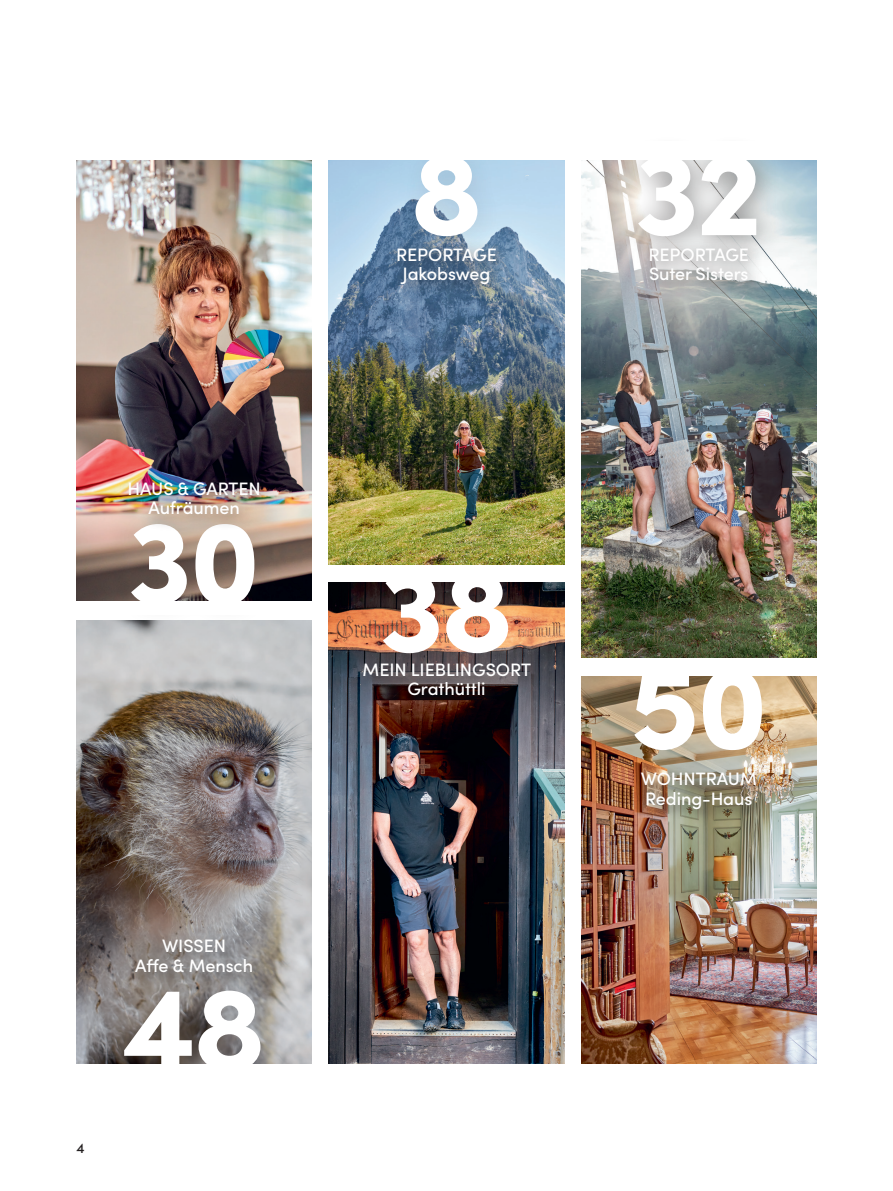
<style>
.page{position:relative;width:893px;height:1191px;background:#fff}
.page>*{position:absolute;margin:0;border:0;box-sizing:border-box;transform-origin:0 0}
.Zahl_Inhaltsverzeich{font:900 120px "Sofia Pro";letter-spacing:-.02em;color:#fff}
.Grundtext_Inhaltsver{font:500 18px "Sofia Pro";letter-spacing:-.005em;color:#fff}
.Zahl_Inhaltsverzeich-2{font:500 18px "Sofia Pro";letter-spacing:-.005em;color:#fff}
.t1{font:500 14.25px "Sofia Pro";color:#231f20}
</style>
<div class="page">
<img style="left:77px;top:620px;width:235px;height:443px">
<img style="left:329px;top:583px;width:235px;height:480px">
<img style="left:581px;top:676px;width:235px;height:387px">
<div style="left:133px;top:936px;width:134px;height:50px;background:#231f20;opacity:.5"></div>
<div style="left:361px;top:660px;width:184px;height:50px;background:#231f20;opacity:.5"></div>
<div style="left:639px;top:769px;width:131px;height:54px;background:#231f20;opacity:.5"></div>
<img style="left:329px;top:160px;width:235px;height:404px">
<img style="left:581px;top:160px;width:235px;height:498px">
<img style="left:77px;top:160px;width:235px;height:441px">
<div style="left:396px;top:136px;width:107px;height:126px;background:#231f20;opacity:.1"></div>
<div style="left:620px;top:135px;width:163px;height:127px;background:#231f20;opacity:.5"></div>
<div style="left:113px;top:504px;width:168px;height:127px;background:#231f20;opacity:.1"></div>
<div style="left:387px;top:237px;width:125px;height:64px;background:#231f20;opacity:.75"></div>
<div style="left:639px;top:237px;width:125px;height:60px;background:#231f20;opacity:.75"></div>
<div style="left:118px;top:471px;width:159px;height:60px;background:#231f20;opacity:.75"></div>
<div style="left:77px;top:141px;width:816px;height:19px;background:#fff"></div>
<div style="left:77px;top:601px;width:235px;height:14px;background:#fff"></div>
<p class="Grundtext_Inhaltsver" style="left:127px;top:475px;width:135px">HAUS &amp; GARTEN</p>
<p class="Grundtext_Inhaltsver" style="left:148px;top:494px;width:93px">Aufräumen</p>
<p class="Zahl_Inhaltsverzeich" style="left:128px;top:467px;width:134px">30</p>
<p class="t1" style="left:77px;top:1137px;width:10px">4</p>
<p class="Grundtext_Inhaltsver" style="left:162px;top:932px;width:66px">WISSEN</p>
<p class="Zahl_Inhaltsverzeich-2" style="left:135px;top:952px;width:119px">Affe &amp; Mensch</p>
<p class="Zahl_Inhaltsverzeich" style="left:123px;top:934px;width:144px">48</p>
<p class="Zahl_Inhaltsverzeich" style="left:411px;top:99px;width:73px">8</p>
<p class="Zahl_Inhaltsverzeich" style="left:635px;top:99px;width:129px">32</p>
<p class="Grundtext_Inhaltsver" style="left:396px;top:241px;width:102px">REPORTAGE</p>
<p class="Grundtext_Inhaltsver" style="left:403px;top:261px;width:89px">Jakobsweg</p>
<p class="Grundtext_Inhaltsver" style="left:648px;top:241px;width:102px">REPORTAGE</p>
<p class="Grundtext_Inhaltsver" style="left:649px;top:261px;width:101px">Suter Sisters</p>
<p class="Zahl_Inhaltsverzeich" style="left:380px;top:515px;width:134px">38</p>
<p class="Grundtext_Inhaltsver" style="left:363px;top:656px;width:170px">MEIN LIEBLINGSORT</p>
<p class="Zahl_Inhaltsverzeich-2" style="left:407px;top:675px;width:79px">Grathüttli</p>
<p class="Zahl_Inhaltsverzeich" style="left:630px;top:612px;width:139px">50</p>
<p class="Grundtext_Inhaltsver" style="left:641px;top:765px;width:118px">WOHNTRAUM</p>
<p class="Zahl_Inhaltsverzeich-2" style="left:645px;top:785px;width:109px">Reding-Haus</p>
</div>
